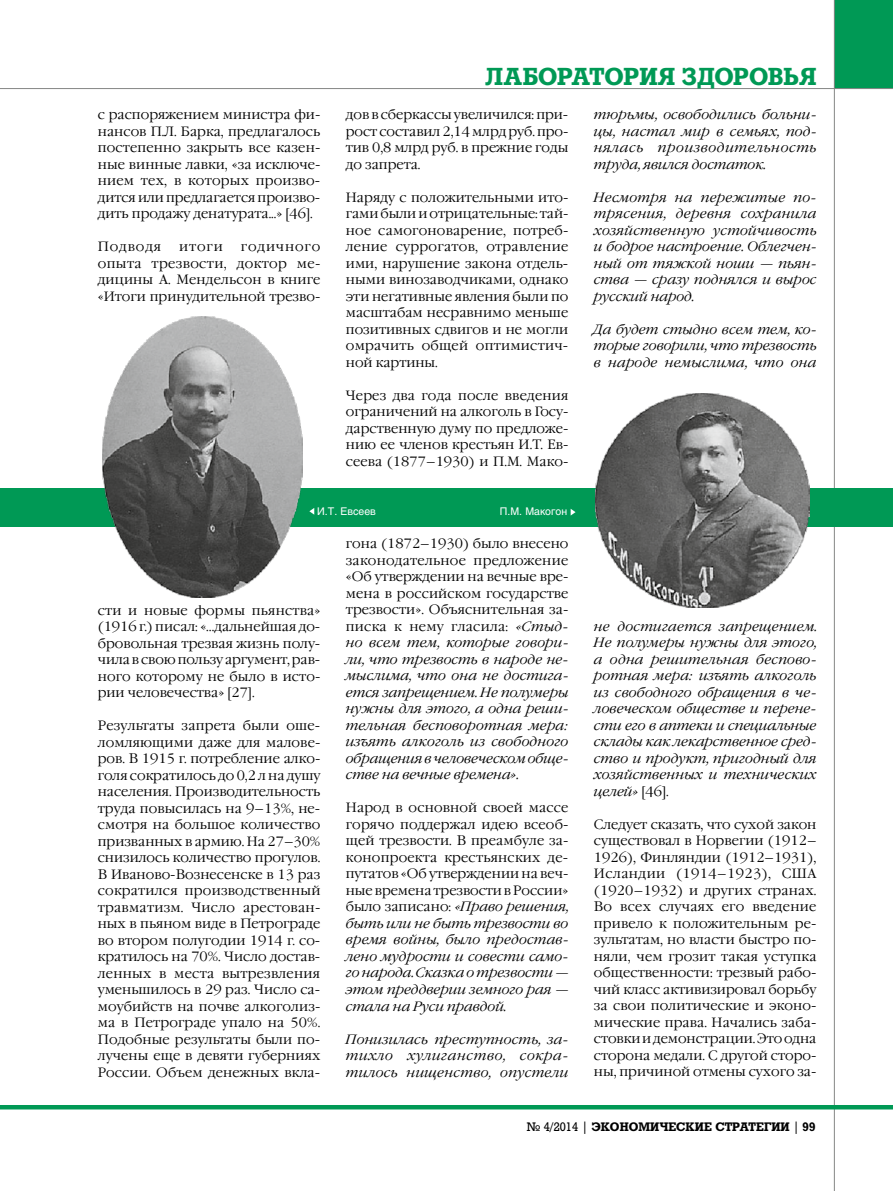
<style>
.page{position:relative;width:893px;height:1191px;background:#fff}
.page>*{position:absolute;margin:0;border:0;box-sizing:border-box;transform-origin:0 0}
.t1{font:700 24px "Rodeo";letter-spacing:-.005em;color:#095}
.t2{font:300 13.5px/16.5px "Garamond C";color:#000;text-align:justify}
.t3{font:italic 300 13.5px/16.5px "Garamond C";letter-spacing:.01em;color:#000;text-align:justify}
.t4{font:300 13.5px "Garamond C";letter-spacing:.065em;color:#000}
.t5{font:700 12px "Rodeo";color:#000}
.t6{font:10.5px "Helios";color:#fff}
.s1{font-style:normal}
.s2{font-style:italic}
.s3{font-weight:400}
</style>
<div class="page">
<div style="left:834px;top:0;width:59px;height:89px;background:#095"></div>
<hr style="left:0;top:88px;width:893px;height:1px;background:#868786">
<hr style="left:834px;top:0;width:1px;height:1191px;background:#868786">
<hr style="left:0;top:1105px;width:893px;height:4px;background:#095">
<div style="left:0;top:488px;width:893px;height:38px;background:#095"></div>
<img style="left:102px;top:316px;width:201px;height:281px">
<img style="left:595px;top:393px;width:214px;height:214px">
<svg style="left:309px;top:508px;width:5px;height:7px"></svg>
<svg style="left:571px;top:509px;width:5px;height:6px"></svg>
<p class="t2" style="left:98px;top:107px;width:224px">с распоряжением министра фи&shy;нансов П.Л. Барка, предлагалось постепенно закрыть все казен&shy;ные винные лавки, «за исключе&shy;нием тех, в которых произво&shy;дится или предлагается произво&shy;дить продажу денатурата...» [46].</p>
<p class="t4" style="left:98px;top:239px;width:65px">Подводя</p>
<p class="t2" style="left:179px;top:239px;width:45px">итоги</p>
<p class="t2" style="left:98px;top:239px;width:224px;text-indent:143px">годичного опыта трезвости, доктор ме&shy;дицины А. Мендельсон в книге «Итоги принудительной трезво-</p>
<h1 class="t1" style="left:485px;top:62px;width:333px">лаборатория здоровья</h1>
<p class="t2" style="left:346px;top:107px;width:224px">дов в сберкассы увеличился: при&shy;рост составил 2,14 млрд руб. про&shy;тив 0,8 млрд руб. в прежние годы до запрета.</p>
<p class="t2" style="left:346px;top:189px;width:224px">Наряду с положительными ито&shy;гами были и отрицательные: тай&shy;ное самогоноварение, потреб&shy;ление суррогатов, отравление ими, нарушение закона отдель&shy;ными винозаводчиками, однако эти негативные явления были по масштабам несравнимо меньше позитивных сдвигов и не могли омрачить общей оптимистич&shy;ной картины.</p>
<p class="t2" style="left:346px;top:387px;width:224px">Через два года после введения ограничений на алкоголь в Госу&shy;дарственную думу по предложе&shy;нию ее членов крестьян И.Т. Ев&shy;сеева (1877–1930) и П.М. Мако-</p>
<p class="t3" style="left:594px;top:107px;width:224px">тюрьмы, освободились больни&shy;цы, настал мир в семьях, под&shy;нялась производительность труда, явился достаток.</p>
<p class="t3" style="left:594px;top:189px;width:224px">Несмотря на пережитые по&shy;трясения, деревня сохранила хозяйственную устойчивость и бодрое настроение. Облегчен&shy;ный от тяжкой ноши — пьян&shy;ства — сразу поднялся и вырос русский народ.</p>
<p class="t3" style="left:594px;top:321px;width:224px">Да будет стыдно всем тем, ко&shy;торые говорили, что трезвость в народе немыслима, что она</p>
<p class="t6" style="left:317px;top:505px;width:60px">И.Т. Евсеев</p>
<p class="t6" style="left:500px;top:505px;width:69px">П.М. Макогон</p>
<p class="t2" style="left:98px;top:602px;width:224px">сти и новые формы пьянства» (1916 г.) писал: «…дальнейшая до&shy;бровольная трезвая жизнь полу&shy;чила в свою пользу аргумент, рав&shy;ного которому не было в исто&shy;рии человечества» [27].</p>
<p class="t2" style="left:98px;top:717px;width:224px">Результаты запрета были оше&shy;ломляющими даже для малове&shy;ров. В 1915 г. потребление алко&shy;голя сократилось до 0,2 л на душу населения. Производительность труда повысилась на 9–13%, не&shy;смотря на большое количество призванных в армию. На 27–30% снизилось количество прогулов.<br>В Иваново-Вознесенске в 13 раз сократился производственный травматизм. Число арестован&shy;ных в пьяном виде в Петрограде во втором полугодии 1914 г. со&shy;кратилось на 70%. Число достав&shy;ленных в места вытрезвления уменьшилось в 29 раз. Число са&shy;моубийств на почве алкоголиз&shy;ма в Петрограде упало на 50%.<br>Подобные результаты были по&shy;лучены еще в девяти губерниях России. Объем денежных вкла-</p>
<p class="t3" style="left:346px;top:536px;width:224px"><span class="s1">гона (1872–1930) было внесено законодательное предложение «Об утверждении на вечные вре&shy;мена в российском государстве трезвости». Объяснительная за&shy;писка к нему гласила:</span> «Стыд&shy;но всем тем, которые говори&shy;ли, что трезвость в народе не&shy;мыслима, что она не достига&shy;ется запрещением. Не полумеры нужны для этого, а одна реши&shy;тельная бесповоротная мера: изъять алкоголь из свободного обращения в человеческом обще&shy;стве на вечные времена».</p>
<p class="t2" style="left:346px;top:800px;width:224px">Народ в основной своей массе горячо поддержал идею всеоб&shy;щей трезвости. В преамбуле за&shy;конопроекта крестьянских де&shy;путатов «Об утверждении на веч&shy;ные времена трезвости в России» было записано: <span class="s2">«Право решения, быть или не быть трезвости во время войны, было предостав&shy;лено мудрости и совести само&shy;го народа. Сказка о трезвости — этом преддверии земного рая — стала на Руси правдой.</span></p>
<p class="t3" style="left:346px;top:1031px;width:224px">Понизилась преступность, за&shy;тихло хулиганство, сокра&shy;тилось нищенство, опустели</p>
<p class="t3" style="left:594px;top:618px;width:224px">не достигается запрещением.<br>Не полумеры нужны для этого, а одна решительная беспово&shy;ротная мера: изъять алкоголь из свободного обращения в че&shy;ловеческом обществе и перене&shy;сти его в аптеки и специальные склады как лекарственное сред&shy;ство и продукт, пригодный для хозяйственных и технических целей» <span class="s1">[46].</span></p>
<p class="t2" style="left:594px;top:816px;width:224px">Следует сказать, что сухой закон существовал в Норвегии (1912– 1926), Финляндии (1912–1931), Исландии (1914–1923), США (1920–1932) и других странах.<br>Во всех случаях его введение привело к положительным ре&shy;зультатам, но власти быстро по&shy;няли, чем грозит такая уступка общественности: трезвый рабо&shy;чий класс активизировал борьбу за свои политические и эконо&shy;мические права. Начались заба&shy;стовки и демонстрации. Это одна сторона медали. С другой сторо&shy;ны, причиной отмены сухого за-</p>
<p class="t5" style="left:527px;top:1119px;width:290px"><span class="s3">№ 4/2014 |</span> ЭКОНОМИЧЕСКИЕ СТРАТЕГИИ <span class="s3">|</span> 99</p>
</div>
